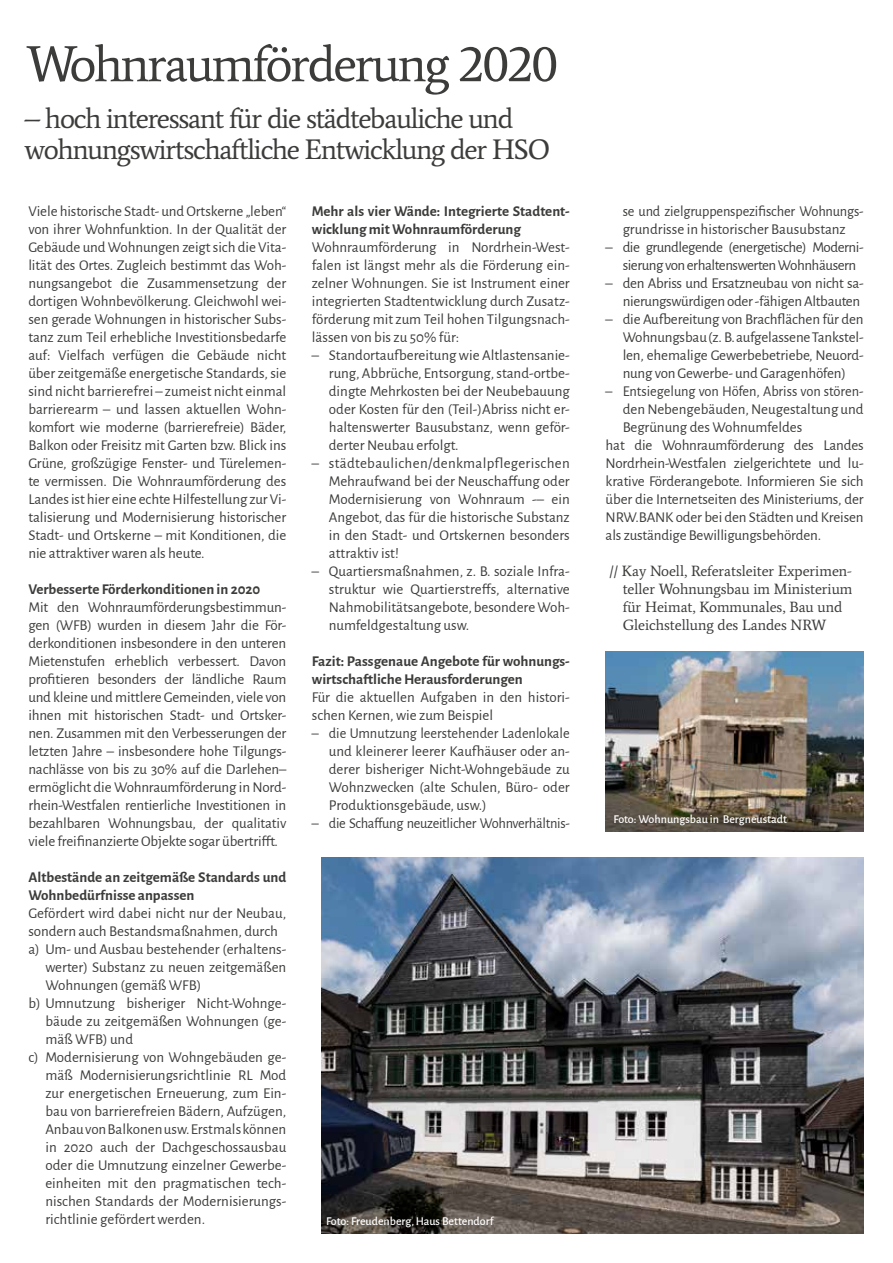
<style>
.page{position:relative;width:893px;height:1263px;background:#fff}
.page>*{position:absolute;margin:0;border:0;box-sizing:border-box;transform-origin:0 0}
.t1{font:51px "Average";letter-spacing:-.04em;color:#3c3c3b}
.t2{font:28.5px/31.5px "Average";letter-spacing:-.04em;color:#3c3c3b}
.t3{font:15px/18px "Alegreya Sans";letter-spacing:-.005em;color:#3c3c3b;text-align:justify}
.t4{font:15px/18px "Alegreya Sans";letter-spacing:-.005em;color:#3c3c3b;text-align:justify;scale:.96 1}
.t5{font:700 15px/18px "Alegreya Sans";color:#3c3c3b}
.t6{font:15px/18px "Average";color:#3c3c3b}
.t7{font:15px/18px "Alegreya Sans";letter-spacing:-.03em;color:#3c3c3b}
.t8{font:500 12px "Alegreya Sans";color:#fff}
</style>
<div class="page">
<img style="left:321px;top:857px;width:543px;height:376px">
<img style="left:606px;top:651px;width:258px;height:180px">
<h1 class="t1" style="left:27px;top:33px;width:533px">Wohnraumförderung 2020</h1>
<h2 class="t2" style="left:24px;top:102px;width:527px">– hoch interessant für die städtebauliche und wohnungswirtschaftliche Entwicklung der HSO</h2>
<p class="t3" style="left:28px;top:201px;width:259px">Viele historische Stadt- und Ortskerne „leben“ von ihrer Wohnfunktion. In der Qualität der Gebäude und Wohnungen zeigt sich die Vita&shy;lität des Ortes. Zugleich bestimmt das Woh&shy;nungsangebot die Zusammensetzung der dortigen Wohnbevölkerung. Gleichwohl wei&shy;sen gerade Wohnungen in historischer Subs&shy;tanz zum Teil erhebliche Investitionsbedarfe auf: Vielfach verfügen die Gebäude nicht über zeitgemäße energetische Standards, sie sind nicht barrierefrei – zumeist nicht einmal barrierearm – und lassen aktuellen Wohn&shy;komfort wie moderne (barrierefreie) Bäder, Balkon oder Freisitz mit Garten bzw. Blick ins Grüne, großzügige Fenster- und Türelemen&shy;te vermissen. Die Wohnraumförderung des Landes ist hier eine echte Hilfestellung zur Vi&shy;talisierung und Modernisierung historischer Stadt- und Ortskerne – mit Konditionen, die nie attraktiver waren als heute.</p>
<p class="t5" style="left:28px;top:579px;width:234px">Verbesserte Förderkonditionen in 2020</p>
<p class="t3" style="left:28px;top:597px;width:259px">Mit den Wohnraumförderungsbestimmun&shy;gen (WFB) wurden in diesem Jahr die För&shy;derkonditionen insbesondere in den unteren Mietenstufen erheblich verbessert. Davon profitieren besonders der ländliche Raum und kleine und mittlere Gemeinden, viele von ihnen mit historischen Stadt- und Ortsker&shy;nen. Zusammen mit den Verbesserungen der letzten Jahre – insbesondere hohe Tilgungs&shy;nachlässe von bis zu 30% auf die Darlehen– ermöglicht die Wohnraumförderung in Nord&shy;rhein-Westfalen rentierliche Investitionen in bezahlbaren Wohnungsbau, der qualitativ viele freifinanzierte Objekte sogar übertrifft.</p>
<p class="t5" style="left:28px;top:867px;width:259px">Altbestände an zeitgemäße Standards und<br>Wohnbedürfnisse anpassen</p>
<p class="t3" style="left:28px;top:903px;width:259px">Gefördert wird dabei nicht nur der Neubau,</p>
<p class="t3" style="left:28px;top:921px;width:251px">sondern auch Bestandsmaßnahmen, durch</p>
<p class="t3" style="left:28px;top:939px;width:259px">a) Um- und Ausbau bestehender (erhaltens-</p>
<p class="t3" style="left:45px;top:957px;width:242px">werter) Substanz zu neuen zeitgemäßen</p>
<p class="t3" style="left:45px;top:975px;width:157px">Wohnungen (gemäß WFB)</p>
<p class="t3" style="left:28px;top:993px;width:259px">b) Umnutzung bisheriger Nicht-Wohnge-</p>
<p class="t3" style="left:45px;top:1011px;width:242px">bäude zu zeitgemäßen Wohnungen (ge-</p>
<p class="t3" style="left:45px;top:1029px;width:89px">mäß WFB) und</p>
<p class="t3" style="left:28px;top:1047px;width:259px">c) Modernisierung von Wohngebäuden ge-</p>
<p class="t3" style="left:45px;top:1065px;width:242px">mäß Modernisierungsrichtlinie RL Mod</p>
<p class="t3" style="left:45px;top:1083px;width:242px">zur energetischen Erneuerung, zum Ein-</p>
<p class="t3" style="left:45px;top:1101px;width:242px">bau von barrierefreien Bädern, Aufzügen,</p>
<p class="t3" style="left:45px;top:1119px;width:242px">Anbau von Balkonen usw. Erstmals können</p>
<p class="t3" style="left:45px;top:1137px;width:242px">in 2020 auch der Dachgeschossausbau</p>
<p class="t3" style="left:45px;top:1155px;width:242px">oder die Umnutzung einzelner Gewerbe-</p>
<p class="t3" style="left:45px;top:1173px;width:242px">einheiten mit den pragmatischen tech-</p>
<p class="t3" style="left:45px;top:1191px;width:242px">nischen Standards der Modernisierungs-</p>
<p class="t3" style="left:45px;top:1209px;width:161px">richtlinie gefördert werden.</p>
<p class="t4" style="left:623px;top:201px;width:253px">se und zielgruppenspezifischer Wohnungs&shy;grundrisse in historischer Bausubstanz</p>
<p class="t7" style="left:623px;top:237px;width:242px;text-indent:-17px">– die grundlegende (energetische) Moderni&shy;sierung von erhaltenswerten Wohnhäusern</p>
<p class="t3" style="left:606px;top:273px;width:259px;text-align:right">– den Abriss und Ersatzneubau von nicht sa&shy;nierungswürdigen oder -fähigen Altbauten</p>
<p class="t3" style="left:623px;top:309px;width:242px;text-indent:-17px">– die Aufbereitung von Brachflächen für den Wohnungsbau (z. B. aufgelassene Tankstel&shy;len, ehemalige Gewerbebetriebe, Neuord&shy;nung von Gewerbe- und Garagenhöfen)</p>
<p class="t4" style="left:606px;top:381px;width:270px">– Entsiegelung von Höfen, Abriss von stören-</p>
<p class="t3" style="left:623px;top:399px;width:242px">den Nebengebäuden, Neugestaltung und</p>
<p class="t3" style="left:623px;top:417px;width:181px">Begrünung des Wohnumfeldes</p>
<p class="t3" style="left:606px;top:435px;width:259px">hat die Wohnraumförderung des Landes</p>
<p class="t3" style="left:606px;top:453px;width:259px">Nordrhein-Westfalen zielgerichtete und lu-</p>
<p class="t3" style="left:606px;top:471px;width:259px">krative Förderangebote. Informieren Sie sich</p>
<p class="t3" style="left:606px;top:489px;width:259px">über die Internetseiten des Ministeriums, der</p>
<p class="t3" style="left:606px;top:507px;width:259px">NRW.BANK oder bei den Städten und Kreisen</p>
<p class="t3" style="left:606px;top:525px;width:217px">als zuständige Bewilligungsbehörden.</p>
<p class="t6" style="left:623px;top:562px;width:231px;text-indent:-13px">// Kay Noell, Referatsleiter Experimen&shy;teller Wohnungsbau im Ministerium für Heimat, Kommunales, Bau und Gleichstellung des Landes NRW</p>
<p class="t5" style="left:312px;top:201px;width:259px">Mehr als vier Wände: Integrierte Stadtent&shy;wicklung mit Wohnraumförderung</p>
<p class="t3" style="left:312px;top:237px;width:259px">Wohnraumförderung in Nordrhein-West&shy;falen ist längst mehr als die Förderung ein&shy;zelner Wohnungen. Sie ist Instrument einer integrierten Stadtentwicklung durch Zusatz&shy;förderung mit zum Teil hohen Tilgungsnach&shy;lässen von bis zu 50% für:</p>
<p class="t3" style="left:329px;top:345px;width:242px;text-indent:-17px">– Standortaufbereitung wie Altlastensanie&shy;rung, Abbrüche, Entsorgung, stand-ortbe&shy;dingte Mehrkosten bei der Neubebauung oder Kosten für den (Teil-)Abriss nicht er&shy;haltenswerter Bausubstanz, wenn geför&shy;derter Neubau erfolgt.</p>
<p class="t3" style="left:329px;top:453px;width:242px;text-indent:-17px">– städtebaulichen/denkmalpflegerischen Mehraufwand bei der Neuschaffung oder Modernisierung von Wohnraum -– ein Angebot, das für die historische Substanz in den Stadt- und Ortskernen besonders attraktiv ist!</p>
<p class="t3" style="left:329px;top:561px;width:242px;text-indent:-17px">– Quartiersmaßnahmen, z. B. soziale Infra&shy;struktur wie Quartierstreffs, alternative Nahmobilitätsangebote, besondere Woh&shy;numfeldgestaltung usw.</p>
<p class="t5" style="left:312px;top:651px;width:259px">Fazit: Passgenaue Angebote für wohnungs&shy;wirtschaftliche Herausforderungen</p>
<p class="t3" style="left:312px;top:687px;width:259px">Für die aktuellen Aufgaben in den histori&shy;schen Kernen, wie zum Beispiel</p>
<p class="t4" style="left:329px;top:723px;width:252px;text-indent:-17px">– die Umnutzung leerstehender Ladenlokale und kleinerer leerer Kaufhäuser oder an&shy;derer bisheriger Nicht-Wohngebäude zu Wohnzwecken (alte Schulen, Büro- oder Produktionsgebäude, usw.)</p>
<p class="t4" style="left:312px;top:813px;width:270px">– die Schaffung neuzeitlicher Wohnverhältnis-</p>
<p class="t8" style="left:613px;top:810px;width:175px">Foto: Wohnungsbau in Bergneustadt</p>
<p class="t8" style="left:326px;top:1213px;width:169px">Foto: Freudenberg, Haus Bettendorf</p>
</div>
